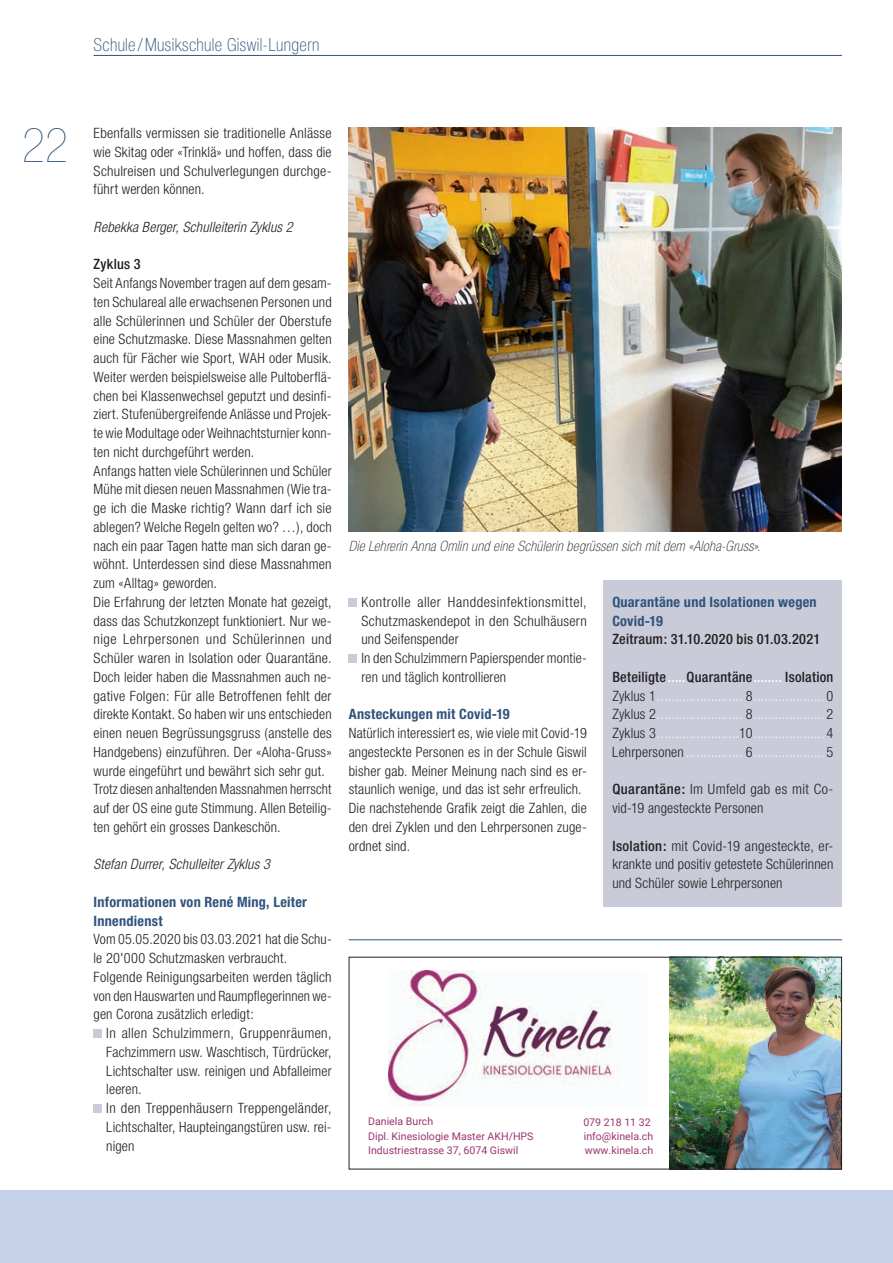
<style>
.page{position:relative;width:893px;height:1263px;background:#fff}
.page>*{position:absolute;margin:0;border:0;box-sizing:border-box;transform-origin:0 0}
.t1{font:900 condensed 48px "Helvetica Neue";color:#2f537c}
.t2{font:100 condensed 18px "Helvetica Neue";letter-spacing:.02em;color:#2f537c}
.t3{font:300 condensed 14.25px/18.8px "Helvetica Neue";letter-spacing:.01em;color:#231f20}
.t4{font:300 condensed 14.25px/18.8px "Helvetica Neue";letter-spacing:.01em;color:#fff;text-align:justify}
.t5{font:700 condensed 14.25px/18.8px "Helvetica Neue";letter-spacing:.02em;color:#2f537c}
.t6{font:italic 100 condensed 14.25px "Helvetica Neue";letter-spacing:.02em;color:#231f20}
.t7{font:italic 300 condensed 14.25px "Helvetica Neue";letter-spacing:.01em;color:#231f20}
.t8{font:500 condensed 14.25px "Helvetica Neue";letter-spacing:.02em;color:#231f20}
.t9{font:10.65px/14.1px "Roboto";color:#9c3371}
.s1{font-weight:500;color:#231f20}
.s2{font-weight:500}
.s3{color:#231f20}
</style>
<div class="page">
<hr style="left:94px;top:55px;width:748px;height:1px;background:#2f537c">
<div style="left:0;top:1191px;width:893px;height:72px;background:#c6d2ea"></div>
<div style="left:349px;top:598px;width:8px;height:9px;background:#c9cbd9"></div>
<div style="left:349px;top:655px;width:8px;height:8px;background:#c9cbd9"></div>
<div style="left:94px;top:1030px;width:8px;height:8px;background:#c9cbd9"></div>
<div style="left:94px;top:1105px;width:8px;height:8px;background:#c9cbd9"></div>
<img style="left:349px;top:128px;width:493px;height:404px">
<div style="left:604px;top:581px;width:238px;height:326px;background:#c9cbd9"></div>
<hr style="left:349px;top:939px;width:493px;height:1px;background:#2f537c">
<img style="left:669px;top:959px;width:171px;height:208px">
<img style="left:389px;top:970px;width:230px;height:137px">
<div style="left:349px;top:957px;width:493px;height:212px;border:1px solid #231f20"></div>
<p class="t2" style="left:94px;top:35px;width:228px">Schule /Musikschule Giswil-Lungern</p>
<h1 class="t1" style="left:22px;top:119px;width:47px">22</h1>
<p class="t3" style="left:94px;top:124px;width:240px;text-align:justify">Ebenfalls vermissen sie traditionelle Anlässe wie Skitag oder «Trinklä» und hoffen, dass die Schulreisen und Schulverlegungen durchge&shy;führt werden können.</p>
<p class="t7" style="left:94px;top:219px;width:201px">Rebekka Berger, Schulleiterin Zyklus 2</p>
<p class="t8" style="left:94px;top:256px;width:49px">Zyklus 3</p>
<p class="t3" style="left:94px;top:274px;width:240px">Seit Anfangs November tragen auf dem gesam&shy;ten Schulareal alle erwachsenen Personen und alle Schülerinnen und Schüler der Oberstufe eine Schutzmaske. Diese Massnahmen gelten auch für Fächer wie Sport, WAH oder Musik.<br>Weiter werden beispielsweise alle Pultoberflä&shy;chen bei Klassenwechsel geputzt und desinfi&shy;ziert. Stufenübergreifende Anlässe und Projek&shy;te wie Modultage oder Weihnachtsturnier konn&shy;ten nicht durchgeführt werden.<br>Anfangs hatten viele Schülerinnen und Schüler Mühe mit diesen neuen Massnahmen (Wie tra&shy;ge ich die Maske richtig? Wann darf ich sie ablegen? Welche Regeln gelten wo? …), doch nach ein paar Tagen hatte man sich daran ge&shy;wöhnt. Unterdessen sind diese Massnahmen zum «Alltag» geworden.<br>Die Erfahrung der letzten Monate hat gezeigt, dass das Schutzkonzept funktioniert. Nur we&shy;nige Lehrpersonen und Schülerinnen und Schüler waren in Isolation oder Quarantäne.<br>Doch leider haben die Massnahmen auch ne&shy;gative Folgen: Für alle Betroffenen fehlt der direkte Kontakt. So haben wir uns entschieden einen neuen Begrüssungsgruss (anstelle des Handgebens) einzuführen. Der «Aloha-Gruss» wurde eingeführt und bewährt sich sehr gut.<br>Trotz diesen anhaltenden Massnahmen herrscht auf der OS eine gute Stimmung. Allen Beteilig&shy;ten gehört ein grosses Dankeschön.</p>
<p class="t7" style="left:94px;top:856px;width:178px">Stefan Durrer, Schulleiter Zyklus 3</p>
<p class="t5" style="left:94px;top:892px;width:215px">Informationen von René Ming, Leiter<br>Innendienst</p>
<p class="t3" style="left:94px;top:930px;width:240px">Vom 05.05.2020 bis 03.03.2021 hat die Schu&shy;le 20'000 Schutzmasken verbraucht.<br>Folgende Reinigungsarbeiten werden täglich von den Hauswarten und Raumpflegerinnen we&shy;gen Corona zusätzlich erledigt:</p>
<p class="t3" style="left:106px;top:1024px;width:227px">In allen Schulzimmern, Gruppenräumen, Fachzimmern usw. Waschtisch, Türdrücker, Lichtschalter usw. reinigen und Abfalleimer leeren.<br>In den Treppenhäusern Treppengeländer, Lichtschalter, Haupteingangstüren usw. rei&shy;nigen</p>
<p class="t6" style="left:349px;top:538px;width:413px">Die Lehrerin Anna Omlin und eine Schülerin begrüssen sich mit dem «Aloha-Gruss».</p>
<p class="t3" style="left:361px;top:592px;width:227px">Kontrolle aller Handdesinfektionsmittel, Schutzmaskendepot in den Schulhäusern und Seifenspender<br>In den Schulzimmern Papierspender montie&shy;ren und täglich kontrollieren</p>
<p class="t5" style="left:349px;top:705px;width:162px">Ansteckungen mit Covid-19</p>
<p class="t3" style="left:349px;top:724px;width:240px">Natürlich interessiert es, wie viele mit Covid-19 angesteckte Personen es in der Schule Giswil bisher gab. Meiner Meinung nach sind es er&shy;staunlich wenige, und das ist sehr erfreulich.<br>Die nachstehende Grafik zeigt die Zahlen, die den drei Zyklen und den Lehrpersonen zuge&shy;ordnet sind.</p>
<p class="t5" style="left:612px;top:592px;width:206px">Quarantäne und Isolationen wegen<br>Covid-19</p>
<p class="t8" style="left:612px;top:631px;width:210px">Zeitraum: 31.10.2020 bis 01.03.2021</p>
<p class="t4" style="left:612px;top:667px;width:223px"><span class="s1">Beteiligte</span> <span class="s2">.....</span><span class="s1">Quarantäne</span><span class="s2">........</span> <span class="s1">Isolation </span><span class="s3">Zyklus 1</span>........................ <span class="s3">8</span>.................... <span class="s3">0<br>Zyklus 2</span>........................ <span class="s3">8</span>.................... <span class="s3">2<br>Zyklus 3</span>.......................<span class="s3">10</span>.................... <span class="s3">4<br>Lehrpersonen</span> ................ <span class="s3">6</span>.................... <span class="s3">5</span></p>
<p class="t3" style="left:612px;top:780px;width:223px"><span class="s2">Quarantäne:</span> Im Umfeld gab es mit Co&shy;vid-19 angesteckte Personen</p>
<p class="t3" style="left:612px;top:836px;width:223px;text-align:justify"><span class="s2">Isolation:</span> mit Covid-19 angesteckte, er&shy;krankte und positiv getestete Schülerinnen und Schüler sowie Lehrpersonen</p>
<p class="t9" style="left:368px;top:1114px;width:167px">Daniela Burch<br>Dipl. Kinesiologie Master AKH/HPS<br>Industriestrasse 37, 6074 Giswil</p>
<p class="t9" style="left:583px;top:1115px;width:72px">079 218 11 32 info@kinela.ch www.kinela.ch</p>
</div>
